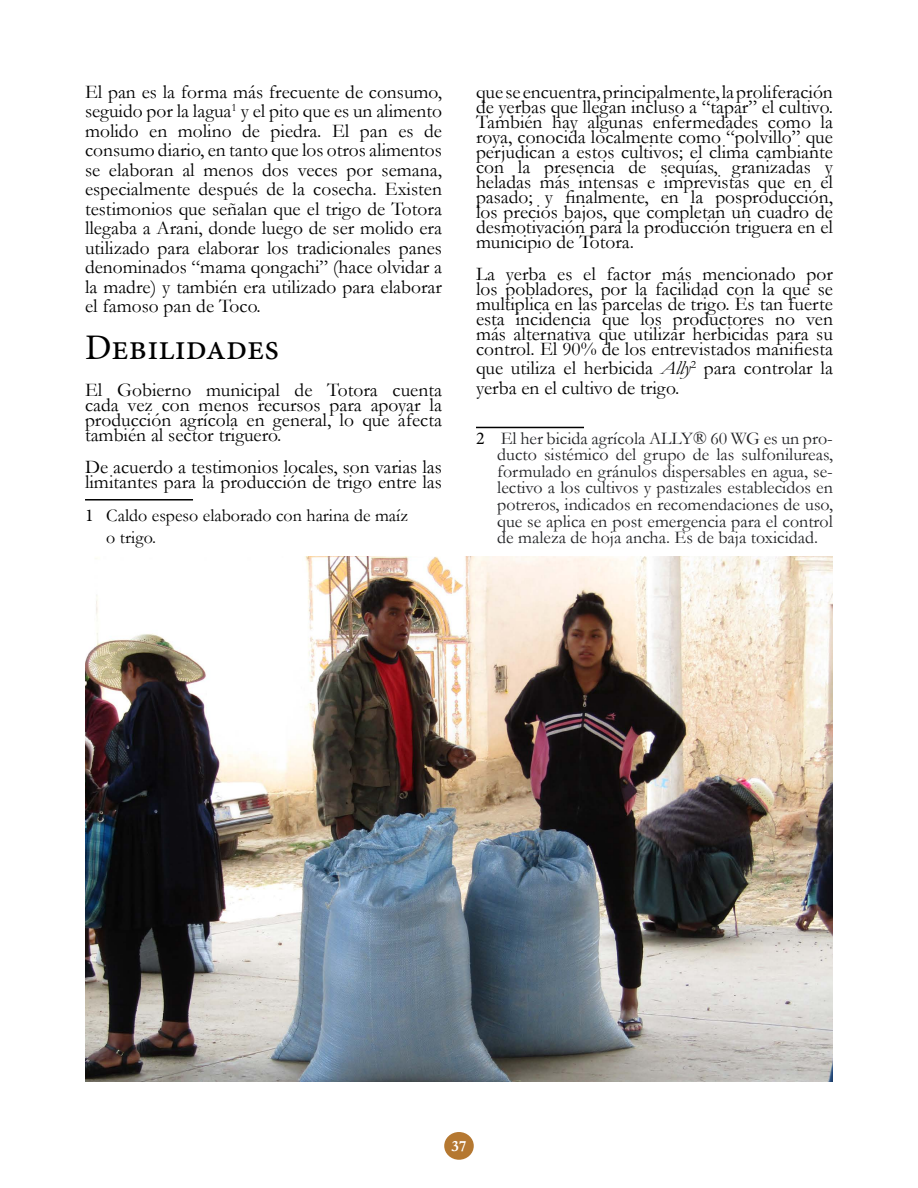
<style>
.page{position:relative;width:918px;height:1188px;background:#fff}
.page>*{position:absolute;margin:0;border:0;box-sizing:border-box;transform-origin:0 0}
.t1{font:36px "Minion Pro";color:#000}
.t2{font:19.5px/15px "Garamond";color:#000;text-align:justify}
.t3{font:18px/16.5px "Garamond";color:#202124;text-align:justify}
.t4{font:18px/21.6px "Garamond";color:#000}
.t5{font:700 15.75px "Garamond";color:#fff}
.s1{font-family:"Minion Pro"}
.s2{font-style:italic}
.s3{font-family:"Minion Pro";color:#000}
</style>
<div class="page">
<div style="left:444px;top:1132px;width:30px;height:28px;background:#b57831;border-radius:50%"></div>
<hr style="left:85px;top:499px;width:108px;height:2px;background:#000">
<hr style="left:476px;top:427px;width:108px;height:1px;background:#000">
<img style="left:85px;top:557px;width:748px;height:525px">
<p class="t2" style="left:85px;top:81px;width:358px;line-height:19.5px">El pan es la forma más frecuente de consumo, seguido por la lagua<sup>1</sup> y el pito que es un alimento molido en molino de piedra. El pan es de consumo diario, en tanto que los otros alimentos se elaboran al menos dos veces por semana, especialmente después de la cosecha. Existen testimonios que señalan que el trigo de Totora llegaba a Arani, donde luego de ser molido era utilizado para elaborar los tradicionales panes denominados “mama qongachi” (hace olvidar a la madre) y también era utilizado para elaborar el famoso pan de Toco.</p>
<h1 class="t1" style="left:85px;top:324px;width:196px">Debilidades</h1>
<p class="t2" style="left:85px;top:382px;width:358px">El Gobierno municipal de Totora cuenta cada vez con menos recursos para apoyar la producción agrícola en general, lo que afecta también al sector triguero.</p>
<p class="t2" style="left:85px;top:459px;width:358px">De acuerdo a testimonios locales, son varias las limitantes para la producción de trigo entre las</p>
<p class="t4" style="left:106px;top:504px;width:303px;text-indent:-21px"><span class="s1">1</span> Caldo espeso elaborado con harina de maíz o trigo.</p>
<p class="t2" style="left:476px;top:84px;width:358px">que se encuentra, principalmente, la proliferación de yerbas que llegan incluso a “tapar” el cultivo.<br>También hay algunas enfermedades como la roya, conocida localmente como “polvillo” que perjudican a estos cultivos; el clima cambiante con la presencia de sequías, granizadas y heladas más intensas e imprevistas que en el pasado; y finalmente, en la posproducción, los precios bajos, que completan un cuadro de desmotivación para la producción triguera en el municipio de Totora.</p>
<p class="t2" style="left:476px;top:266px;width:358px">La yerba es el factor más mencionado por los pobladores, por la facilidad con la que se multiplica en las parcelas de trigo. Es tan fuerte esta incidencia que los productores no ven más alternativa que utilizar herbicidas para su control. El 90% de los entrevistados manifiesta</p>
<p class="t2" style="left:476px;top:358px;width:358px;line-height:19.6px">que utiliza el herbicida <span class="s2">Ally</span><sup>2</sup> para controlar la yerba en el cultivo de trigo.</p>
<p class="t3" style="left:497px;top:430px;width:337px;text-indent:-21px"><span class="s3">2</span> El her bicida agrícola ALLY® 60 WG es un pro&shy;ducto sistémico del grupo de las sulfonilureas, formulado en gránulos dispersables en agua, se&shy;lectivo a los cultivos y pastizales establecidos en potreros, indicados en recomendaciones de uso, que se aplica en post emergencia para el control de maleza de hoja ancha. Es de baja toxicidad.</p>
<p class="t5" style="left:452px;top:1135px;width:16px">37</p>
</div>
